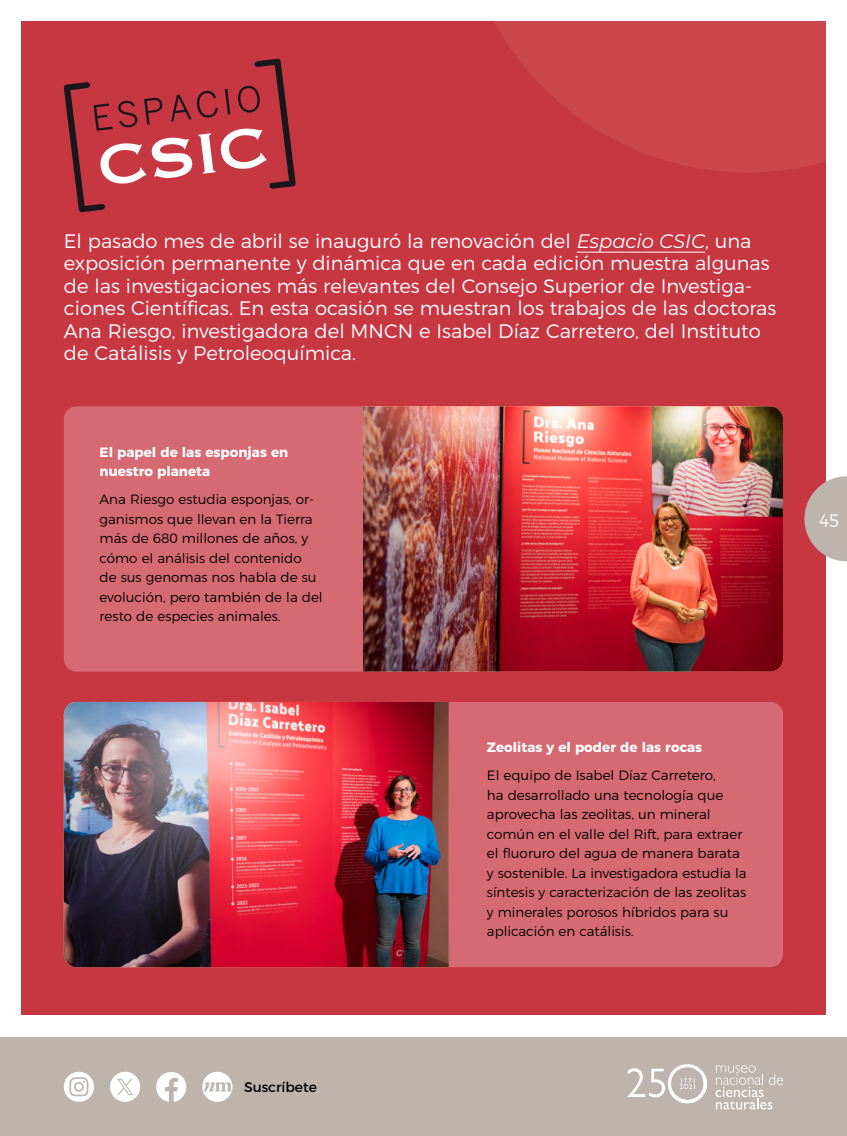
<style>
.page{position:relative;width:847px;height:1136px;background:#fff}
.page>*{position:absolute;margin:0;border:0;box-sizing:border-box;transform-origin:0 0}
.t1{font:300 19.5px/22.5px "Montserrat";color:#fff}
.t2{font:300 18px "Montserrat";color:#fff;scale:.9 1}
.t3{font:13.8px "Montserrat";color:#000}
.t4{font:300 13.5px/19.5px "Montserrat";color:#000}
.t5{font:700 13.5px/19.5px "Montserrat";color:#fff}
.s1{font-weight:400;font-style:italic}
</style>
<div class="page">
<div style="left:21px;top:21px;width:804px;height:993px;background:#c73742"></div>
<div style="left:64px;top:406px;width:718px;height:265px;background:#d56a72;border-radius:13px"></div>
<img style="left:363px;top:406px;width:419px;height:265px">
<div style="left:64px;top:702px;width:718px;height:265px;background:#d56a72;border-radius:13px"></div>
<img style="left:64px;top:702px;width:384px;height:265px">
<svg style="left:64px;top:59px;width:231px;height:153px"></svg>
<svg style="left:804px;top:476px;width:42px;height:85px"></svg>
<div style="left:0;top:1037px;width:846px;height:98px;background:#bdb4ae"></div>
<svg style="left:64px;top:1071px;width:30px;height:30px"></svg>
<svg style="left:156px;top:1072px;width:30px;height:29px"></svg>
<svg style="left:202px;top:1071px;width:30px;height:30px"></svg>
<svg style="left:715px;top:1065px;width:67px;height:44px"></svg>
<svg style="left:627px;top:1064px;width:79px;height:38px"></svg>
<svg style="left:110px;top:1071px;width:30px;height:30px"></svg>
<hr style="left:576px;top:252px;width:128px;height:1px;background:#fff">
<svg style="left:494px;top:21px;width:331px;height:151px;fill:#cb474b"></svg>
<p class="t1" style="left:64px;top:228px;width:713px">El pasado mes de abril se inauguró la renovación del <span class="s1">Espacio CSIC</span>, una exposición permanente y dinámica que en cada edición muestra algunas de las investigaciones más relevantes del Consejo Superior de Investiga&shy;ciones Científicas. En esta ocasión se muestran los trabajos de las doctoras Ana Riesgo, investigadora del MNCN e Isabel Díaz Carretero, del Instituto de Catálisis y Petroleoquímica.</p>
<p class="t5" style="left:99px;top:441px;width:190px">El papel de las esponjas en nuestro planeta</p>
<p class="t4" style="left:99px;top:488px;width:224px">Ana Riesgo estudia esponjas, or&shy;ganismos que llevan en la Tierra más de 680 millones de años, y cómo el análisis del contenido<br>de sus genomas nos habla de su evolución, pero también de la del resto de especies animales.</p>
<h2 class="t2" style="left:818px;top:506px;width:24px">45</h2>
<p class="t5" style="left:486px;top:736px;width:217px">Zeolitas y el poder de las rocas</p>
<p class="t4" style="left:486px;top:764px;width:261px">El equipo de Isabel Díaz Carretero,<br>ha desarrollado una tecnología que aprovecha las zeolitas, un mineral común en el valle del Rift, para extraer el fluoruro del agua de manera barata y sostenible. La investigadora estudia la síntesis y caracterización de las zeolitas y minerales porosos híbridos para su aplicación en catálisis.</p>
<p class="t3" style="left:244px;top:1075px;width:74px">Suscríbete</p>
</div>
